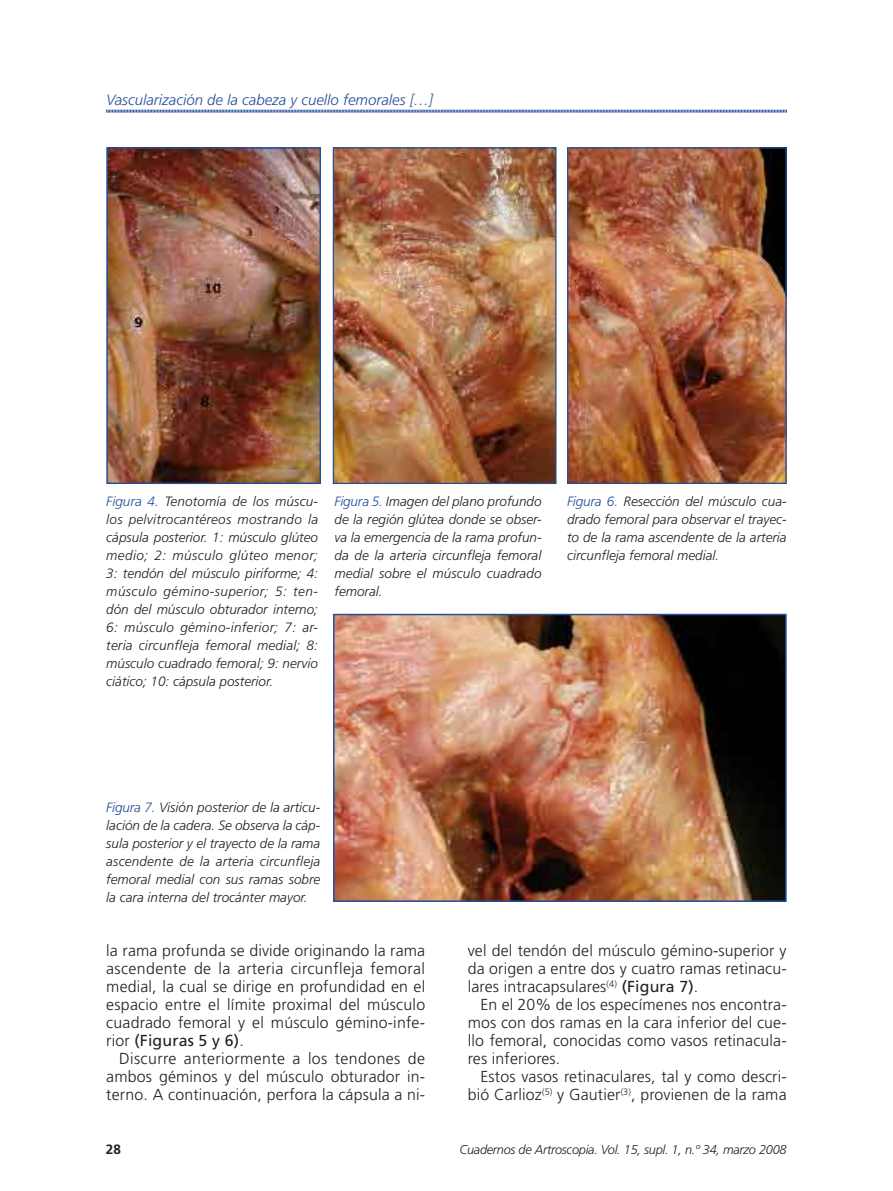
<style>
.page{position:relative;width:893px;height:1191px;background:#fff}
.page>*{position:absolute;margin:0;border:0;box-sizing:border-box;transform-origin:0 0}
.t1{font:300 15.9px/18px "Frutiger LT Std";letter-spacing:.01em;color:#212125;text-align:justify}
.t2{font:italic 300 15px "Frutiger LT Std";color:#254e9b}
.t3{font:italic 300 13.5px/18px "Frutiger LT Std";color:#212125;text-align:justify}
.t4{font:700 13.5px "Frutiger LT Std";color:#212125}
.t5{font:italic 300 12.75px "Frutiger LT Std";letter-spacing:-.02em;color:#212125}
.s1{color:#254e9b}
.s2{font-weight:400}
</style>
<div class="page">
<svg style="left:106px;top:109px;width:681px;height:4px;background:#90a5cc"></svg>
<img style="left:109px;top:150px;width:209px;height:331px">
<div style="left:106px;top:147px;width:215px;height:337px;border:2px solid #254e9b"></div>
<img style="left:335px;top:149px;width:220px;height:333px">
<div style="left:333px;top:147px;width:224px;height:337px;border:1px solid #254e9b"></div>
<img style="left:569px;top:149px;width:216px;height:333px">
<div style="left:567px;top:147px;width:220px;height:337px;border:1px solid #254e9b"></div>
<img style="left:335px;top:616px;width:450px;height:284px">
<div style="left:333px;top:614px;width:454px;height:288px;border:1px solid #254e9b"></div>
<p class="t2" style="left:106px;top:92px;width:328px">Vascularización de la cabeza y cuello femorales […]</p>
<p class="t3" style="left:106px;top:492px;width:213px"><span class="s1">Figura 4.</span> Tenotomía de los múscu&shy;los pelvitrocantéreos mostrando la cápsula posterior. 1: músculo glúteo medio; 2: músculo glúteo menor; 3: tendón del músculo piriforme; 4: músculo gémino-superior; 5: ten&shy;dón del músculo obturador interno; 6: músculo gémino-inferior; 7: ar&shy;teria circunfleja femoral medial; 8: músculo cuadrado femoral; 9: nervio ciático; 10: cápsula posterior.</p>
<p class="t3" style="left:334px;top:492px;width:208px"><span class="s1">Figura 5.</span> Imagen del plano profundo de la región glútea donde se obser&shy;va la emergencia de la rama profun&shy;da de la arteria circunfleja femoral medial sobre el músculo cuadrado femoral.</p>
<p class="t3" style="left:567px;top:492px;width:221px"><span class="s1">Figura 6.</span> Resección del músculo cua&shy;drado femoral para observar el trayec&shy;to de la rama ascendente de la arteria circunfleja femoral medial.</p>
<p class="t3" style="left:106px;top:798px;width:216px"><span class="s1">Figura 7.</span> Visión posterior de la articu&shy;lación de la cadera. Se observa la cáp&shy;sula posterior y el trayecto de la rama ascendente de la arteria circunfleja femoral medial con sus ramas sobre la cara interna del trocánter mayor.</p>
<p class="t1" style="left:106px;top:941px;width:320px">la rama profunda se divide originando la rama ascendente de la arteria circunfleja femoral medial, la cual se dirige en profundidad en el espacio entre el límite proximal del músculo cuadrado femoral y el músculo gémino-infe&shy;rior <span class="s2">(Figuras 5 y 6)</span>.</p>
<p class="t1" style="left:106px;top:1049px;width:320px;text-indent:13px">Discurre anteriormente a los tendones de ambos géminos y del músculo obturador in&shy;terno. A continuación, perfora la cápsula a ni-</p>
<p class="t1" style="left:468px;top:941px;width:320px">vel del tendón del músculo gémino-superior y da origen a entre dos y cuatro ramas retinacu&shy;lares intracapsulares<sup>(4)</sup> <span class="s2">(Figura 7)</span>.</p>
<p class="t1" style="left:468px;top:995px;width:320px;text-indent:13px">En el 20% de los especímenes nos encontra&shy;mos con dos ramas en la cara inferior del cue&shy;llo femoral, conocidas como vasos retinacula&shy;res inferiores.</p>
<p class="t1" style="left:468px;top:1067px;width:320px;text-align:right">Estos vasos retinaculares, tal y como descri&shy;bió Carlioz<sup>(5)</sup> y Gautier<sup>(3)</sup>, provienen de la rama</p>
<p class="t4" style="left:106px;top:1141px;width:17px">28</p>
<p class="t5" style="left:459px;top:1142px;width:329px">Cuadernos de Artroscopia. Vol. 15, supl. 1, n.º 34, marzo 2008</p>
</div>
